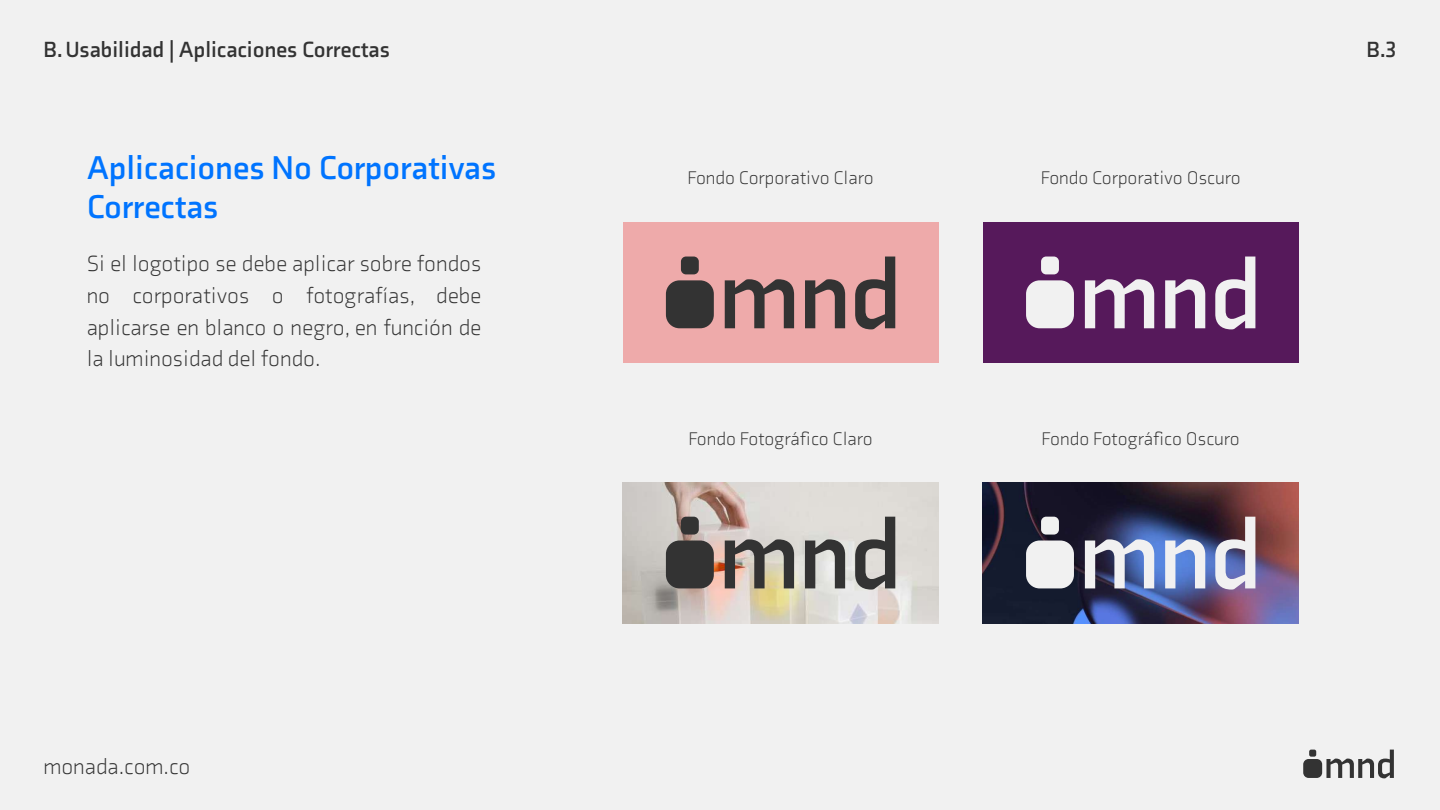
<style>
.page{position:relative;width:1440px;height:810px;background:#f1f1f1}
.page>*{position:absolute;margin:0;border:0;box-sizing:border-box;transform-origin:0 0}
.t1{font:700 33.75px/39.2px "Axia";color:#0074ff}
.t2{font:300 22.5px/31.7px "Axia";color:#333;text-align:justify}
.t3{font:700 22.5px "Axia";color:#333}
.t4{font:300 18.75px "Axia";color:#333}
</style>
<div class="page">
<svg style="left:1326px;top:750px;width:68px;height:28px"></svg>
<div style="left:1303px;top:759px;width:19px;height:19px;background:#333;border-radius:5px"></div>
<div style="left:1309px;top:750px;width:7px;height:7px;background:#333;border-radius:2px"></div>
<div style="left:623px;top:223px;width:316px;height:140px;background:#eaa"></div>
<div style="left:983px;top:223px;width:316px;height:140px;background:#56195b"></div>
<svg style="left:725px;top:279px;width:69px;height:49px"></svg>
<svg style="left:805px;top:279px;width:40px;height:49px"></svg>
<svg style="left:855px;top:257px;width:40px;height:72px"></svg>
<div style="left:666px;top:280px;width:48px;height:48px;background:#333;border-radius:14px"></div>
<div style="left:681px;top:257px;width:18px;height:17px;background:#333;border-radius:5px"></div>
<svg style="left:1085px;top:279px;width:69px;height:49px"></svg>
<svg style="left:1165px;top:279px;width:40px;height:49px"></svg>
<svg style="left:1215px;top:257px;width:40px;height:72px"></svg>
<div style="left:1026px;top:280px;width:48px;height:48px;background:#f1f1f1;border-radius:14px"></div>
<div style="left:1041px;top:257px;width:18px;height:17px;background:#f1f1f1;border-radius:5px"></div>
<img style="left:623px;top:483px;width:316px;height:140px">
<img style="left:983px;top:483px;width:316px;height:140px">
<svg style="left:725px;top:539px;width:69px;height:49px"></svg>
<svg style="left:805px;top:539px;width:40px;height:49px"></svg>
<svg style="left:855px;top:517px;width:40px;height:73px"></svg>
<div style="left:666px;top:541px;width:48px;height:47px;background:#333;border-radius:14px"></div>
<div style="left:681px;top:517px;width:18px;height:18px;background:#333;border-radius:5px"></div>
<svg style="left:1085px;top:539px;width:69px;height:49px"></svg>
<svg style="left:1165px;top:539px;width:40px;height:49px"></svg>
<svg style="left:1215px;top:517px;width:40px;height:73px"></svg>
<div style="left:1026px;top:541px;width:48px;height:47px;background:#f1f1f1;border-radius:14px"></div>
<div style="left:1041px;top:517px;width:18px;height:18px;background:#f1f1f1;border-radius:5px"></div>
<p class="t3" style="left:43px;top:36px;width:348px">B. Usabilidad | Aplicaciones Correctas</p>
<p class="t3" style="left:1367px;top:36px;width:31px">B.3</p>
<h1 class="t1" style="left:87px;top:148px;width:411px">Aplicaciones No Corporativas<br>Correctas</h1>
<p class="t2" style="left:87px;top:248px;width:396px">Si el logotipo se debe aplicar sobre fondos no corporativos o fotografías, debe aplicarse en blanco o negro, en función de la luminosidad del fondo.</p>
<p class="t2" style="left:43px;top:750px;width:149px">monada.com.co</p>
<p class="t4" style="left:687px;top:167px;width:188px">Fondo Corporativo Claro</p>
<p class="t4" style="left:1041px;top:167px;width:201px">Fondo Corporativo Oscuro</p>
<p class="t4" style="left:688px;top:427px;width:186px">Fondo Fotográfico Claro</p>
<p class="t4" style="left:1042px;top:427px;width:200px">Fondo Fotográfico Oscuro</p>
</div>
